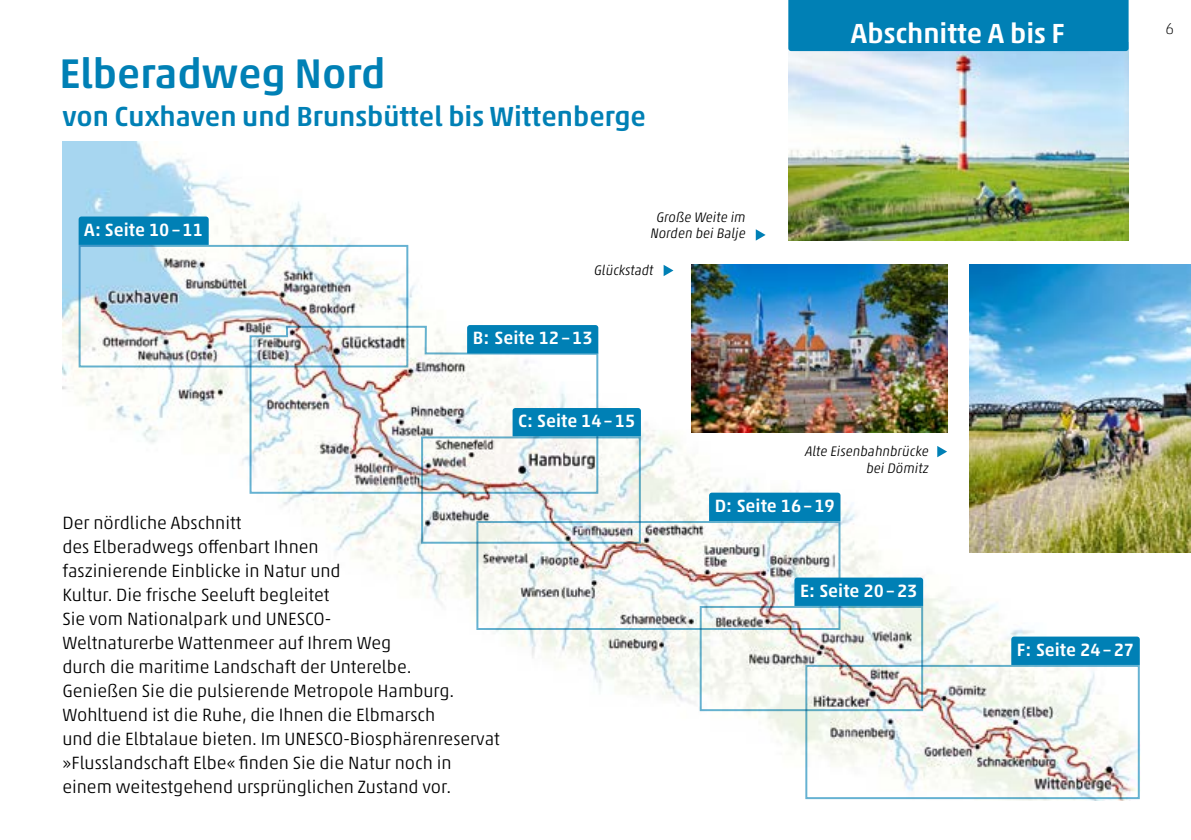
<style>
.page{position:relative;width:1191px;height:840px;background:#fff}
.page>*{position:absolute;margin:0;border:0;box-sizing:border-box;transform-origin:0 0}
.t1{font:500 42px "Akko Pro";color:#0080b5}
.t2{font:500 28px "Akko Pro";color:#0080b5}
.t3{font:500 28px "Akko Pro";color:#fff}
.t4{font:300 18px/24px "Akko Pro";color:#000}
.t5{font:500 18px "Akko Pro";color:#fff}
.t6{font:100 16px "Akko Pro";color:#000}
.t7{font:italic 300 14px/16.8px "Akko Pro";color:#000;text-align:right}
</style>
<div class="page">
<img style="left:62px;top:142px;width:1078px;height:657px">
<img style="left:248px;top:324px;width:351px;height:170px">
<svg style="left:79px;top:216px;width:130px;height:29px;background:#0482b6"></svg>
<div style="left:467px;top:325px;width:131px;height:28px;background:#0080b5"></div>
<div style="left:512px;top:408px;width:129px;height:28px;background:#0080b5"></div>
<div style="left:709px;top:492px;width:131px;height:28px;background:#0080b5"></div>
<div style="left:794px;top:577px;width:129px;height:28px;background:#0080b5"></div>
<div style="left:1011px;top:636px;width:128px;height:28px;background:#0080b5"></div>
<img style="left:969px;top:264px;width:222px;height:288px">
<img style="left:788px;top:51px;width:340px;height:189px">
<img style="left:692px;top:264px;width:255px;height:168px">
<div style="left:788px;top:0;width:340px;height:51px;background:#0080b5"></div>
<div style="left:765px;top:440px;width:169px;height:39px;background:#fff"></div>
<svg style="left:756px;top:229px;width:9px;height:11px"></svg>
<svg style="left:663px;top:265px;width:10px;height:11px"></svg>
<svg style="left:937px;top:445px;width:10px;height:12px"></svg>
<h1 class="t1" style="left:60px;top:48px;width:327px">Elberadweg Nord</h1>
<h2 class="t2" style="left:62px;top:99px;width:585px">von Cuxhaven und Brunsbüttel bis Wittenberge</h2>
<p class="t5" style="left:84px;top:218px;width:120px">A: Seite 10–11</p>
<p class="t7" style="left:650px;top:208px;width:97px;text-align:center">Große Weite im<br>Norden bei Balje</p>
<p class="t7" style="left:594px;top:262px;width:61px">Glückstadt</p>
<p class="t5" style="left:473px;top:327px;width:121px">B: Seite 12–13</p>
<p class="t5" style="left:518px;top:410px;width:118px">C: Seite 14–15</p>
<h2 class="t3" style="left:851px;top:16px;width:215px">Abschnitte A bis F</h2>
<p class="t7" style="left:805px;top:443px;width:125px">Alte Eisenbahnbrücke bei Dömitz</p>
<p class="t4" style="left:62px;top:510px;width:439px">Der nördliche Abschnitt<br>des Elberadwegs offenbart Ihnen<br>faszinierende Einblicke in Natur und<br>Kultur. Die frische Seeluft begleitet<br>Sie vom Nationalpark und UNESCO-<br>Weltnaturerbe Wattenmeer auf Ihrem Weg<br>durch die maritime Landschaft der Unterelbe.<br>Genießen Sie die pulsierende Metropole Hamburg.<br>Wohltuend ist die Ruhe, die Ihnen die Elbmarsch<br>und die Elbtalaue bieten. Im UNESCO-Biosphärenreservat »Flusslandschaft Elbe« finden Sie die Natur noch in einem weitestgehend ursprünglichen Zustand vor.</p>
<p class="t5" style="left:714px;top:494px;width:122px">D: Seite 16–19</p>
<p class="t5" style="left:800px;top:579px;width:119px">E: Seite 20–23</p>
<p class="t5" style="left:1017px;top:638px;width:119px">F: Seite 24–27</p>
<p class="t6" style="left:1165px;top:19px;width:10px">6</p>
</div>
